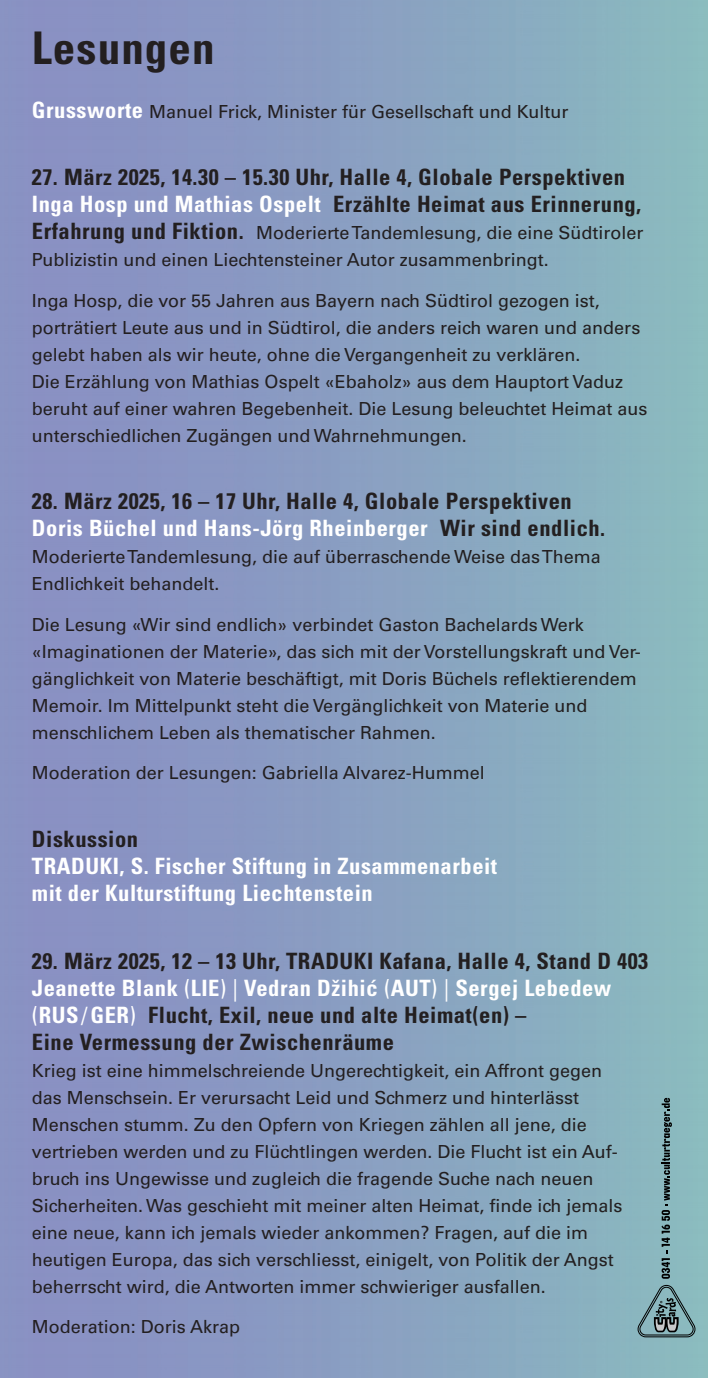
<style>
.page{position:relative;width:708px;height:1378px;background:#fff}
.page>*{position:absolute;margin:0;border:0;box-sizing:border-box;transform-origin:0 0}
.t1{font:700 condensed 45px "Univers";letter-spacing:.025em;color:#231f20}
.t2{font:700 condensed 22.5px/27px "Univers";letter-spacing:.025em;color:#231f20}
.t3{font:700 condensed 22.5px/27px "Univers";letter-spacing:.025em;color:#fff}
.t4{font:18px/27px "Univers";color:#231f20}
.s1{font-weight:700;font-stretch:condensed;font-size:22.5px;color:#fff}
.s2{color:#fff}
.s3{font-weight:700;font-stretch:condensed;font-size:22.5px}
.s4{font-weight:400;color:#fff}
</style>
<div class="page">
<img style="left:0;top:0;width:708px;height:1378px">
<div style="left:662px;top:1273px;width:8px;height:5px;background:#000;border-radius:3px"></div>
<svg style="left:662px;top:1210px;width:8px;height:5px"></svg>
<svg style="left:661px;top:1212px;width:9px;height:65px"></svg>
<svg style="left:662px;top:1098px;width:10px;height:108px"></svg>
<svg style="left:638px;top:1285px;width:57px;height:52px;background:#6f9095"></svg>
<h1 class="t1" style="left:32px;top:31px;width:184px">Lesungen</h1>
<p class="t4" style="left:32px;top:99px;width:538px"><span class="s1">Grussworte</span> Manuel Frick, Minister für Gesellschaft und Kultur</p>
<p class="t2" style="left:32px;top:166px;width:611px">27. März 2025, 14.30 – 15.30 Uhr, Halle 4, Globale Perspektiven<br><span class="s2">Inga Hosp und Mathias Ospelt</span> Erzählte Heimat aus Erinnerung,</p>
<p class="t4" style="left:32px;top:221px;width:613px"><span class="s3">Erfahrung und Fiktion.</span> Moderierte Tandemlesung, die eine Südtiroler<br>Publizistin und einen Liechtensteiner Autor zusammenbringt.</p>
<p class="t4" style="left:32px;top:289px;width:617px">Inga Hosp, die vor 55 Jahren aus Bayern nach Südtirol gezogen ist, porträtiert Leute aus und in Südtirol, die anders reich waren und anders gelebt haben als wir heute, ohne die Vergangenheit zu verklären.<br>Die Erzählung von Mathias Ospelt «Ebaholz» aus dem Hauptort Vaduz beruht auf einer wahren Begebenheit. Die Lesung beleuchtet Heimat aus unterschiedlichen Zugängen und Wahrnehmungen.</p>
<p class="t2" style="left:32px;top:490px;width:575px">28. März 2025, 16 – 17 Uhr, Halle 4, Globale Perspektiven<br><span class="s2">Doris Büchel und Hans-Jörg Rheinberger</span> Wir sind endlich.</p>
<p class="t4" style="left:32px;top:545px;width:570px">Moderierte Tandemlesung, die auf überraschende Weise das Thema<br>Endlichkeit behandelt.</p>
<p class="t4" style="left:32px;top:613px;width:610px">Die Lesung «Wir sind endlich» verbindet Gaston Bachelards Werk «Imaginationen der Materie», das sich mit der Vorstellungskraft und Ver&shy;gänglichkeit von Materie beschäftigt, mit Doris Büchels reflektierendem Memoir. Im Mittelpunkt steht die Vergänglichkeit von Materie und menschlichem Leben als thematischer Rahmen.</p>
<p class="t4" style="left:32px;top:761px;width:455px">Moderation der Lesungen: Gabriella Alvarez-Hummel</p>
<p class="t2" style="left:32px;top:828px;width:108px">Diskussion</p>
<p class="t3" style="left:32px;top:855px;width:467px">TRADUKI, S. Fischer Stiftung in Zusammenarbeit mit der Kulturstiftung Liechtenstein</p>
<p class="t2" style="left:32px;top:949px;width:618px">29. März 2025, 12 – 13 Uhr, TRADUKI Kafana, Halle 4, Stand D 403<br><span class="s2">Jeanette Blank</span> <span class="s4">(</span><span class="s2">LIE</span><span class="s4">) |</span> <span class="s2">Vedran Džihic´</span> <span class="s4">(</span><span class="s2">AUT</span><span class="s4">) |</span> <span class="s2">Sergej Lebedew </span><span class="s4">(</span><span class="s2">RUS</span><span class="s4">/</span><span class="s2">GER</span><span class="s4">)</span> Flucht, Exil, neue und alte Heimat(en) –<br>Eine Vermessung der Zwischenräume</p>
<p class="t4" style="left:32px;top:1058px;width:592px">Krieg ist eine himmelschreiende Ungerechtigkeit, ein Affront gegen das Menschsein. Er verursacht Leid und Schmerz und hinterlässt Menschen stumm. Zu den Opfern von Kriegen zählen all jene, die vertrieben werden und zu Flüchtlingen werden. Die Flucht ist ein Auf&shy;bruch ins Ungewisse und zugleich die fragende Suche nach neuen Sicherheiten. Was geschieht mit meiner alten Heimat, finde ich jemals eine neue, kann ich jemals wieder ankommen? Fragen, auf die im heutigen Europa, das sich verschliesst, einigelt, von Politik der Angst beherrscht wird, die Antworten immer schwieriger ausfallen.</p>
<p class="t4" style="left:32px;top:1315px;width:210px">Moderation: Doris Akrap</p>
</div>
